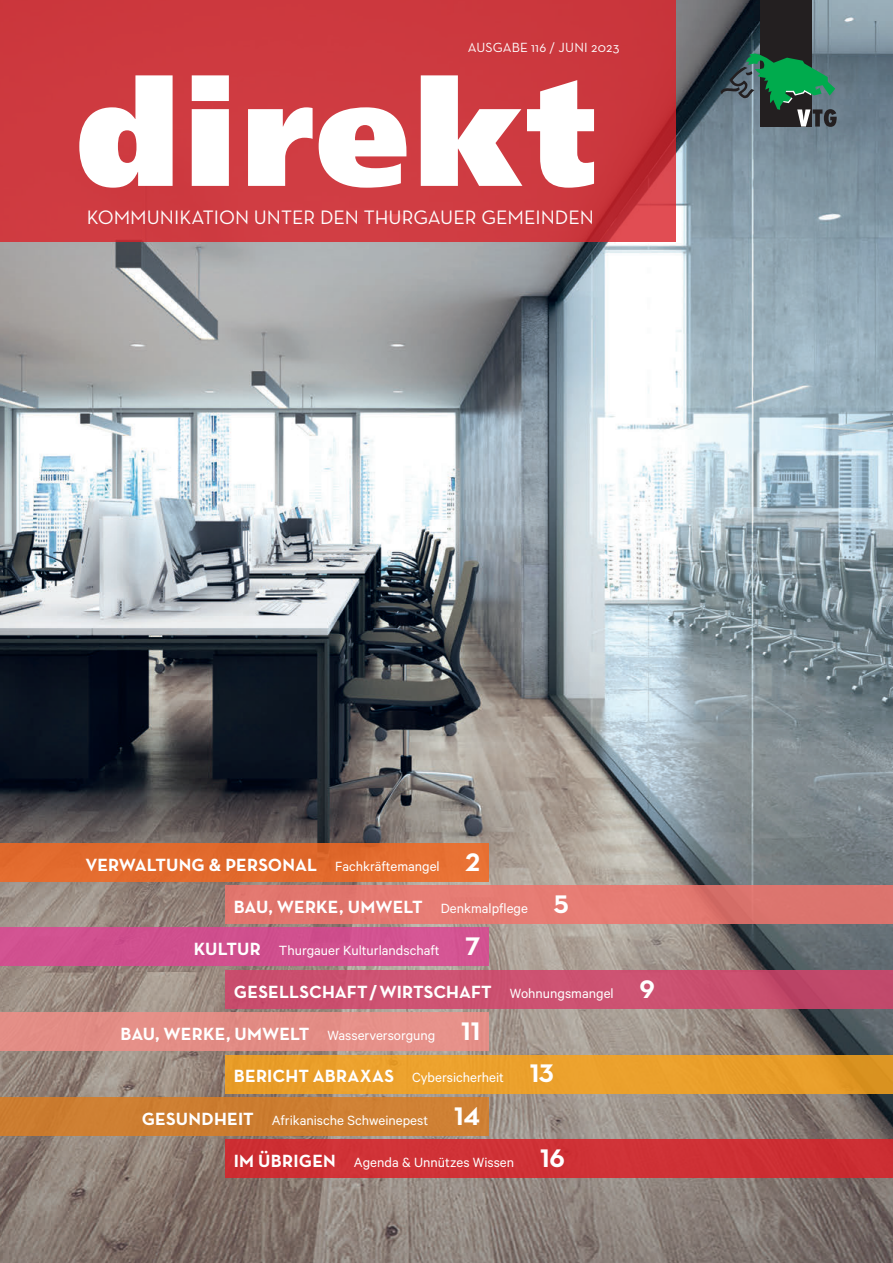
<style>
.page{position:relative;width:893px;height:1263px;background:#fff}
.page>*{position:absolute;margin:0;border:0;box-sizing:border-box;transform-origin:0 0}
.t1{font:19.8px "Neutra Text";color:#fff}
.t2{font:700 18px "Neutra Text";color:#fff}
.t3{font:15px "Calibre";color:#fff}
.t4{font:13.5px "Neutra Text";letter-spacing:.015em;color:#fff}
.s1{font-family:"Calibre";font-weight:400;font-size:15px}
.s2{font-family:"Neutra Text Bold Alt";font-weight:400;font-size:25.8px}
.s3{font-family:"Neutra Text";font-weight:700;font-size:18px}
.s4{font-family:"Neutra Text Bold Alt";font-size:25.8px}
</style>
<div class="page">
<img style="left:0;top:0;width:893px;height:1263px">
<div style="left:0;top:0;width:675px;height:242px;background:#cd393f"></div>
<div style="left:760px;top:0;width:51px;height:127px;background:#231f20"></div>
<svg style="left:721px;top:54px;width:116px;height:73px"></svg>
<div style="left:225px;top:885px;width:668px;height:39px;background:#e37870"></div>
<div style="left:225px;top:970px;width:668px;height:38px;background:#cb5070"></div>
<div style="left:225px;top:1055px;width:668px;height:38px;background:linear-gradient(to right,#eda22d,#e59b28)"></div>
<div style="left:225px;top:1140px;width:668px;height:38px;background:#cf3035"></div>
<svg style="left:79px;top:75px;width:515px;height:113px;fill:#fff"></svg>
<div style="left:0;top:843px;width:489px;height:38px;background:#e26b2e"></div>
<div style="left:0;top:928px;width:489px;height:38px;background:#d1508f"></div>
<div style="left:0;top:1013px;width:489px;height:38px;background:#e48e86"></div>
<div style="left:0;top:1097px;width:489px;height:38px;background:#ce7f32"></div>
<p class="t4" style="left:468px;top:39px;width:153px">AUSGABE 116 / JUNI 2023</p>
<p class="t1" style="left:87px;top:205px;width:509px">KOMMUNIKATION UNTER DEN THURGAUER GEMEINDEN</p>
<p class="t2" style="left:85px;top:853px;width:396px">VERWALTUNG &amp; PERSONAL <span class="s1">Fachkräftemangel</span> <span class="s2">2</span></p>
<p class="t2" style="left:234px;top:896px;width:336px">BAU, WERKE, UMWELT <span class="s1">Denkmalpflege</span> <span class="s2">5</span></p>
<p class="t3" style="left:194px;top:942px;width:288px"><span class="s3">KULTUR</span> Thurgauer Kulturlandschaft <span class="s4">7</span></p>
<p class="t2" style="left:234px;top:980px;width:423px">GESELLSCHAFT/WIRTSCHAFT <span class="s1">Wohnungsmangel</span> <span class="s2">9</span></p>
<p class="t2" style="left:121px;top:1023px;width:361px">BAU, WERKE, UMWELT <span class="s1">Wasserversorgung</span> <span class="s2">11</span></p>
<p class="t3" style="left:234px;top:1069px;width:322px"><span class="s3">BERICHT ABRAXAS</span> Cybersicherheit <span class="s4">13</span></p>
<p class="t3" style="left:142px;top:1111px;width:340px"><span class="s3">GESUNDHEIT</span> Afrikanische Schweinepest <span class="s4">14</span></p>
<p class="t3" style="left:234px;top:1154px;width:333px"><span class="s3">IM ÜBRIGEN</span> Agenda &amp; Unnützes Wissen <span class="s4">16</span></p>
</div>
